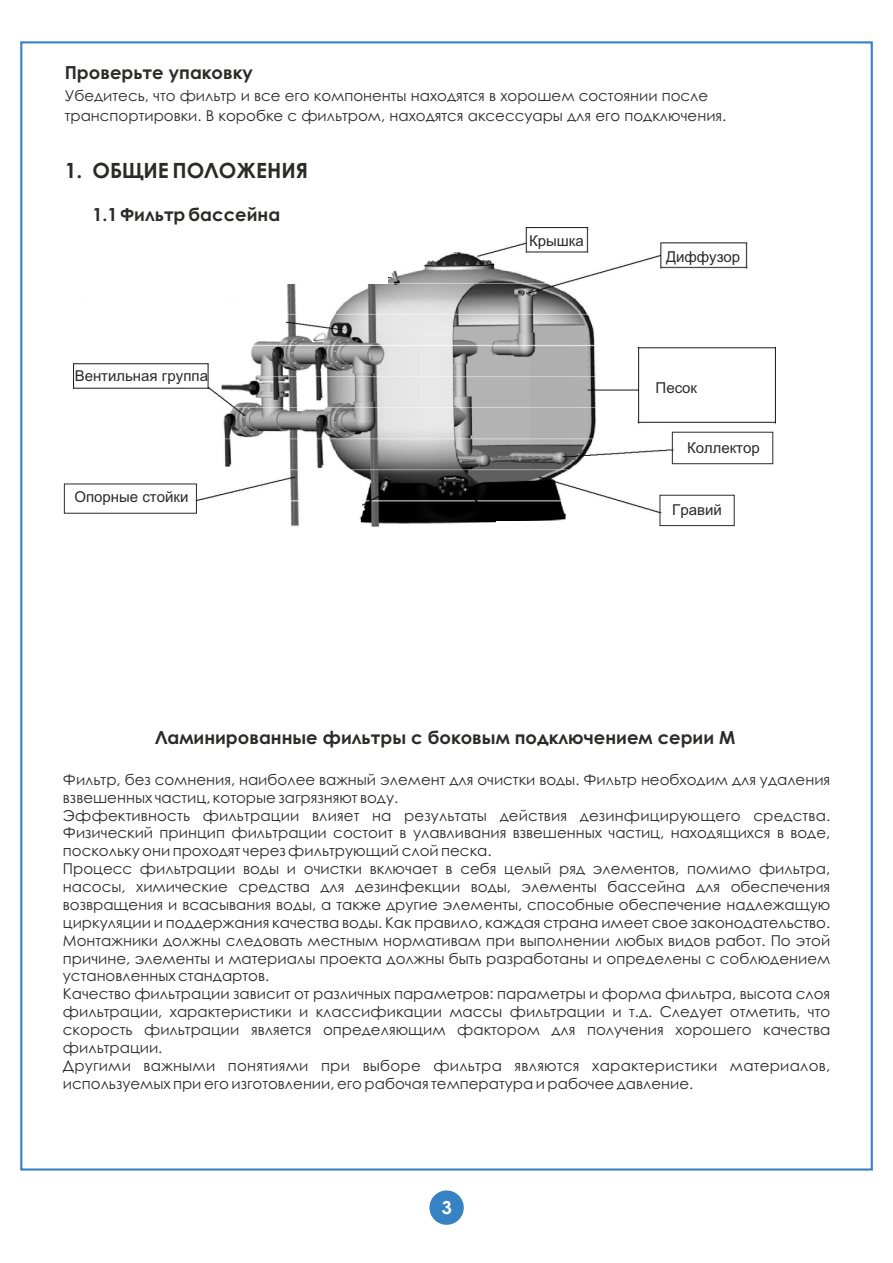
<style>
.page{position:relative;width:893px;height:1263px;background:#fff}
.page>*{position:absolute;margin:0;border:0;box-sizing:border-box;transform-origin:0 0}
.t1{font:700 21px "Century Gothic";color:#2b2b2a}
.t2{font:700 18px "Century Gothic";color:#2b2b2a}
.t3{font:700 18px "Century Gothic";color:#fff}
.t4{font:15px/17.9px "Century Gothic";color:#2b2b2a}
.t5{font:15px "Arial Unicode MS";color:#2b2b2a}
</style>
<div class="page">
<div style="left:429px;top:1190px;width:35px;height:35px;background:#3682c2;border-radius:50%"></div>
<img style="left:74px;top:228px;width:701px;height:299px">
<div style="left:672px;top:432px;width:101px;height:32px;border:1px solid #2b2b2a"></div>
<div style="left:659px;top:495px;width:76px;height:31px;border:1px solid #2b2b2a"></div>
<div style="left:64px;top:483px;width:133px;height:31px;border:1px solid #2b2b2a"></div>
<svg style="left:186px;top:494px;width:179px;height:33px"></svg>
<div style="left:74px;top:302px;width:211px;height:31px;background:#fff"></div>
<div style="left:169px;top:230px;width:219px;height:53px;background:#fff"></div>
<div style="left:497px;top:522px;width:101px;height:45px;background:#fff"></div>
<p class="t2" style="left:65px;top:65px;width:190px">Проверьте упаковку</p>
<p class="t4" style="left:65px;top:86px;width:663px;line-height:21px">Убедитесь, что фильтр и все его компоненты находятся в хорошем состоянии после транспортировки. В коробке с фильтром, находятся аксессуары для его подключения.</p>
<h1 class="t1" style="left:65px;top:162px;width:245px">1. ОБЩИЕ ПОЛОЖЕНИЯ</h1>
<p class="t2" style="left:92px;top:208px;width:189px">1.1 Фильтр бассейна</p>
<p class="t5" style="left:75px;top:370px;width:135px">Вентильная группа</p>
<p class="t5" style="left:74px;top:491px;width:116px">Опорные стойки</p>
<p class="t5" style="left:529px;top:235px;width:56px">Крышка</p>
<p class="t5" style="left:666px;top:251px;width:76px">Диффузор</p>
<p class="t5" style="left:656px;top:382px;width:43px">Песок</p>
<p class="t5" style="left:687px;top:442px;width:74px">Коллектор</p>
<p class="t5" style="left:672px;top:504px;width:51px">Гравий</p>
<p class="t2" style="left:155px;top:730px;width:582px">Ламинированные фильтры с боковым подключением серии M</p>
<p class="t4" style="left:63px;top:772px;width:769px">Фильтр, без сомнения, наиболее важный элемент для очистки воды. Фильтр необходим для удаления взвешенных частиц, которые загрязняют воду.<br>Эффективность фильтрации влияет на результаты действия дезинфицирующего средства.<br>Физический принцип фильтрации состоит в улавливания взвешенных частиц, находящихся в воде, поскольку они проходят через фильтрующий слой песка.<br>Процесс фильтрации воды и очистки включает в себя целый ряд элементов, помимо фильтра, насосы, химические средства для дезинфекции воды, элементы бассейна для обеспечения возвращения и всасывания воды, а также другие элементы, способные обеспечение надлежащую циркуляции и поддержания качества воды. Как правило, каждая страна имеет свое законодательство.<br>Монтажники должны следовать местным нормативам при выполнении любых видов работ. По этой причине, элементы и материалы проекта должны быть разработаны и определены с соблюдением установленных стандартов.<br>Качество фильтрации зависит от различных параметров: параметры и форма фильтра, высота слоя фильтрации, характеристики и классификации массы фильтрации и т.д. Следует отметить, что скорость фильтрации является определяющим фактором для получения хорошего качества фильтрации.<br>Другими важными понятиями при выборе фильтра являются характеристики материалов, используемых при его изготовлении, его рабочая температура и рабочее давление.</p>
<p class="t3" style="left:442px;top:1200px;width:12px">3</p>
</div>
